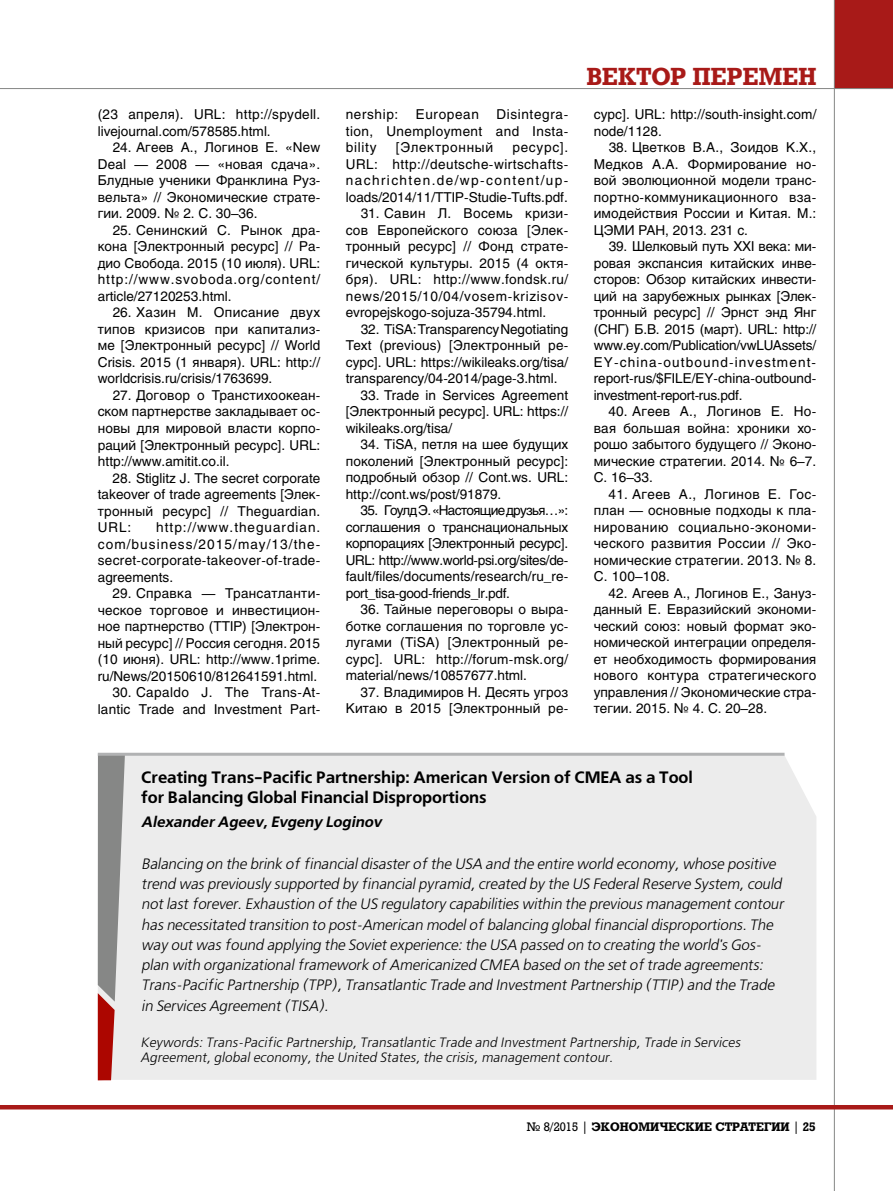
<style>
.page{position:relative;width:893px;height:1191px;background:#fff}
.page>*{position:absolute;margin:0;border:0;box-sizing:border-box;transform-origin:0 0}
.t1{font:700 24px "Rodeo";letter-spacing:.005em;color:#a81a18}
.t2{font:700 16.5px/20.2px "Free Set C";letter-spacing:-.005em;color:#000}
.t3{font:italic 15px/20.2px "Free Set C";color:#000}
.t4{font:italic 700 15px "Free Set C";color:#000}
.t5{font:13.5px/16.5px "Helios";letter-spacing:.005em;color:#000;text-align:justify}
.t6{font:italic 13.5px/15px "Free Set C";color:#000}
.t7{font:13.5px "Helios";letter-spacing:.045em;color:#000}
.t8{font:13.5px "Helios";letter-spacing:.05em;color:#000}
.t9{font:700 12px "Rodeo";color:#000}
.s1{font-weight:400}
</style>
<div class="page">
<div style="left:834px;top:0;width:59px;height:89px;background:#a81a18"></div>
<hr style="left:0;top:88px;width:893px;height:1px;background:#868786">
<hr style="left:834px;top:0;width:1px;height:1191px;background:#868786">
<hr style="left:0;top:1105px;width:893px;height:4px;background:#a81a18">
<div style="left:125px;top:753px;width:691px;height:326px;background:#ececec"></div>
<svg style="left:98px;top:755px;width:27px;height:325px;background:#a6908f"></svg>
<hr style="left:98px;top:752px;width:686px;height:3px;background:#b1b2b3">
<p class="t5" style="left:98px;top:106px;width:224px">(23 апреля). URL: http://spydell. livejournal.com/578585.html.</p>
<p class="t5" style="left:98px;top:139px;width:224px;text-indent:15px">24. Агеев А., Логинов Е. «New Deal — 2008 — «новая сдача».<br>Блудные ученики Франклина Руз&shy;вельта» // Экономические страте&shy;гии. 2009. № 2. С. 30–36.</p>
<p class="t5" style="left:98px;top:222px;width:224px;text-indent:15px">25. Сенинский С. Рынок дра&shy;кона [Электронный ресурс] // Ра&shy;дио Свобода. 2015 (10 июля). URL: http://www.svoboda.org/content/ article/27120253.html.</p>
<p class="t5" style="left:98px;top:304px;width:224px;text-indent:15px">26. Хазин М. Описание двух типов кризисов при капитализ&shy;ме [Электронный ресурс] // World Crisis. 2015 (1 января). URL: http:// worldcrisis.ru/crisis/1763699.</p>
<p class="t5" style="left:98px;top:387px;width:224px;text-indent:15px">27. Договор о Транстихоокеан&shy;ском партнерстве закладывает ос&shy;новы для мировой власти корпо&shy;раций [Электронный ресурс]. URL: http://www.amitit.co.il.</p>
<p class="t5" style="left:98px;top:469px;width:224px;text-indent:15px">28. Stiglitz J. The secret corporate takeover of trade agreements [Элек&shy;тронный ресурс] // Theguardian.<br>URL:</p>
<p class="t5" style="left:98px;top:519px;width:224px;text-indent:58px">http://www.theguardian. com/business/2015/may/13/the&shy;secret-corporate-takeover-of-trade&shy;agreements.</p>
<p class="t5" style="left:98px;top:585px;width:224px;text-indent:15px">29. Справка — Трансатланти&shy;ческое торговое и инвестицион&shy;ное партнерство (TTIP) [Электрон&shy;ный ресурс] // Россия сегодня. 2015 (10 июня). URL: http://www.1prime. ru/News/20150610/812641591.html.</p>
<p class="t5" style="left:98px;top:684px;width:223px;text-align:right">30. Capaldo J. The Trans-At&shy;lantic Trade and Investment Part-</p>
<p class="t5" style="left:346px;top:106px;width:224px;text-indent:151px">Disintegra&shy;tion, Unemployment and Insta&shy;bility</p>
<p class="t7" style="left:346px;top:106px;width:54px">nership:</p>
<p class="t7" style="left:416px;top:106px;width:65px">European</p>
<p class="t8" style="left:396px;top:139px;width:99px">[Электронный</p>
<p class="t5" style="left:346px;top:139px;width:224px;text-indent:167px">ресурс].<br>URL: http://deutsche-wirtschafts&shy;nachrichten.de/wp-content/up&shy;loads/2014/11/TTIP-Studie-Tufts.pdf.</p>
<p class="t5" style="left:346px;top:205px;width:224px;text-indent:15px">31. Савин Л. Восемь кризи&shy;сов Европейского союза [Элек&shy;тронный ресурс] // Фонд страте&shy;гической культуры. 2015 (4 октя&shy;бря). URL: http://www.fondsk.ru/ news/2015/10/04/vosem-krizisov&shy;evropejskogo-sojuza-35794.html.</p>
<p class="t5" style="left:346px;top:321px;width:224px;text-indent:15px">32. TiSA: Transparency Negotiating Text (previous) [Электронный ре&shy;сурс]. URL: https://wikileaks.org/tisa/ transparency/04-2014/page-3.html.</p>
<p class="t5" style="left:346px;top:387px;width:224px;text-indent:15px">33. Trade in Services Agreement [Электронный ресурс]. URL: https:// wikileaks.org/tisa/</p>
<p class="t5" style="left:346px;top:436px;width:224px;text-indent:15px">34. TiSA, петля на шее будущих поколений [Электронный ресурс]: подробный обзор // Cont.ws. URL: http://cont.ws/post/91879.</p>
<p class="t5" style="left:346px;top:502px;width:224px;text-indent:15px">35. Гоулд Э. «Настоящие друзья…»: соглашения о транснациональных корпорациях [Электронный ресурс].<br>URL: http://www.world-psi.org/sites/de&shy;fault/files/documents/research/ru_re&shy;port_tisa-good-friends_lr.pdf.</p>
<p class="t5" style="left:346px;top:601px;width:224px;text-indent:15px">36. Тайные переговоры о выра&shy;ботке соглашения по торговле ус&shy;лугами (TiSA) [Электронный ре&shy;сурс]. URL: http://forum-msk.org/ material/news/10857677.html.</p>
<p class="t5" style="left:346px;top:684px;width:224px;text-align:right">37. Владимиров Н. Десять угроз<br>Китаю в 2015 [Электронный ре-</p>
<h1 class="t1" style="left:587px;top:62px;width:231px">ВЕКТОР ПЕРЕМЕН</h1>
<p class="t5" style="left:594px;top:106px;width:224px">сурс]. URL: http://south-insight.com/ node/1128.</p>
<p class="t5" style="left:594px;top:139px;width:224px;text-indent:15px">38. Цветков В.А., Зоидов К.Х., Медков А.А. Формирование но&shy;вой эволюционной модели транс&shy;портно-коммуникационного вза&shy;имодействия России и Китая. М.:<br>ЦЭМИ РАН, 2013. 231 с.</p>
<p class="t5" style="left:594px;top:238px;width:224px;text-indent:15px">39. Шелковый путь XXI века: ми&shy;ровая экспансия китайских инве&shy;сторов: Обзор китайских инвести&shy;ций на зарубежных рынках [Элек&shy;тронный ресурс] // Эрнст энд Янг (СНГ) Б.В. 2015 (март). URL: http:// www.ey.com/Publication/vwLUAssets/ EY-china-outbound-investment&shy;report-rus/$FILE/EY-china-outbound&shy;investment-report-rus.pdf.</p>
<p class="t5" style="left:594px;top:403px;width:224px;text-indent:15px">40. Агеев А., Логинов Е. Но&shy;вая большая война: хроники хо&shy;рошо забытого будущего // Эконо&shy;мические стратегии. 2014. № 6–7.<br>С. 16–33.</p>
<p class="t5" style="left:594px;top:485px;width:224px;text-indent:15px">41. Агеев А., Логинов Е. Гос&shy;план — основные подходы к пла&shy;нированию социально-экономи&shy;ческого развития России // Эко&shy;номические стратегии. 2013. № 8.<br>С. 100–108.</p>
<p class="t5" style="left:594px;top:584px;width:224px;text-indent:15px">42. Агеев А., Логинов Е., Зануз&shy;данный Е. Евразийский экономи&shy;ческий союз: новый формат эко&shy;номической интеграции определя&shy;ет необходимость формирования нового контура стратегического управления // Экономические стра&shy;тегии. 2015. № 4. С. 20–28.</p>
<p class="t2" style="left:141px;top:768px;width:553px">Creating Trans-Pacific Partnership: American Version of CMEA as a Tool for Balancing Global Financial Disproportions</p>
<p class="t4" style="left:141px;top:813px;width:245px">AlexanderAgeev,Evgeny Loginov</p>
<p class="t3" style="left:141px;top:854px;width:647px">Balancing on the brink of financialdisasterof the USA and the entire world economy,whose positive trend waspreviously supported by financialpyramid,created by the US FederalReserve System,could notlastforever.Exhaustion of the US regulatory capabilitieswithin the previousmanagementcontour hasnecessitated transition to post-American modelof balancing globalfinancialdisproportions.The way outwasfound applying the Sovietexperience:the USA passed on to creating the world'sGos&shy;plan with organizationalframework of Americanized CMEA based on the setof trade agreements:<br>Trans-Pacific Partnership (TPP),Transatlantic Trade and InvestmentPartnership (TTIP) and the Trade in ServicesAgreement(TISA).</p>
<p class="t6" style="left:140px;top:1035px;width:604px">Keywords:Trans-Pacific Partnership,Transatlantic Trade and InvestmentPartnership,Trade in Services<br>Agreement,globaleconomy,the United States,the crisis,managementcontour.</p>
<p class="t9" style="left:527px;top:1119px;width:290px"><span class="s1">№ 8/2015 |</span> ЭКОНОМИЧЕСКИЕ СТРАТЕГИИ <span class="s1">|</span> 25</p>
</div>
